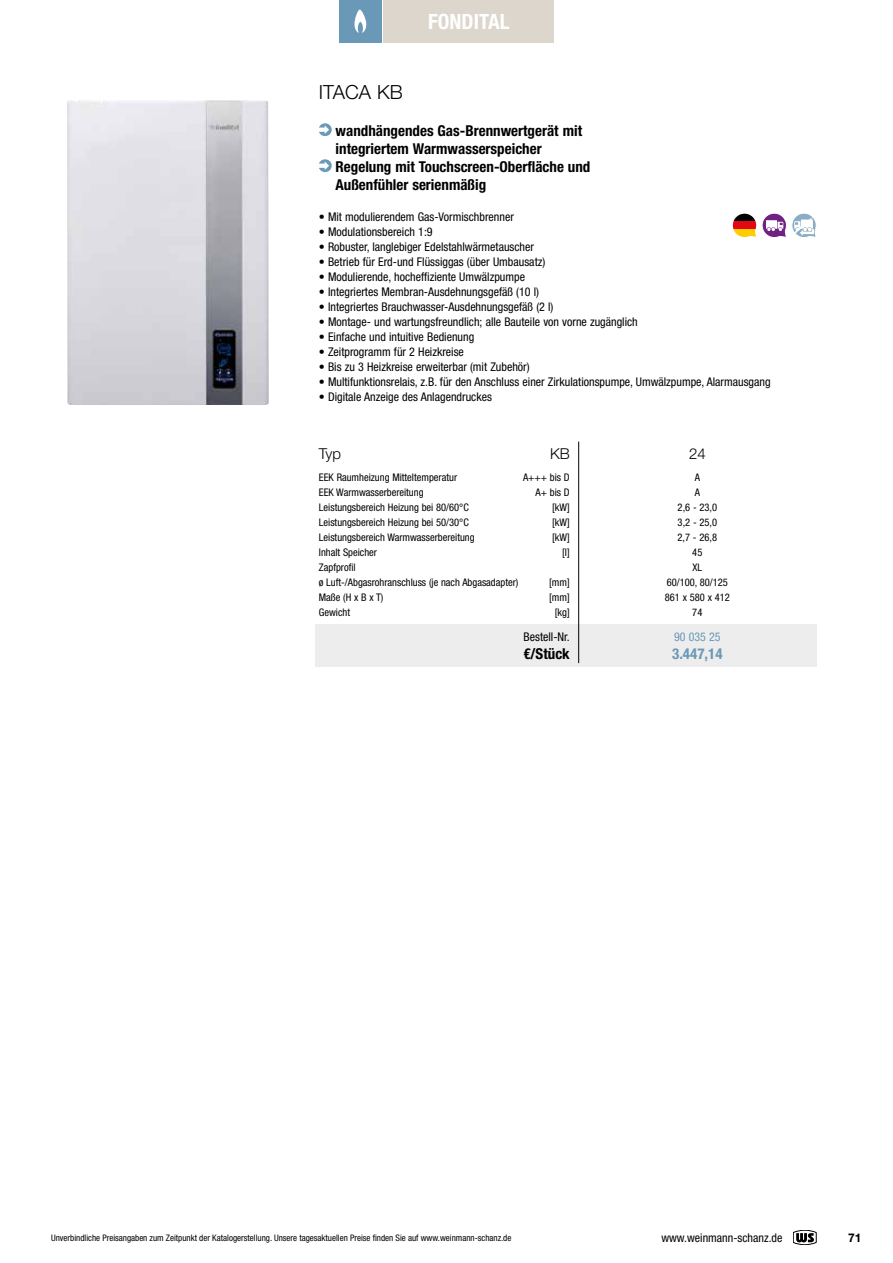
<style>
.page{position:relative;width:893px;height:1263px;background:#fff}
.page>*{position:absolute;margin:0;border:0;box-sizing:border-box;transform-origin:0 0}
.t1{font:700 condensed 21px "Helvetica Neue LT Pro";color:#fff}
.t2{font:300 19.5px "Helvetica Neue LT Pro";color:#000}
.t3{font:700 condensed 15px/18px "Helvetica Neue LT Pro";color:#000}
.t4{font:700 condensed 15px "Helvetica Neue LT Pro";color:#6a98b7}
.t5{font:300 15px "Helvetica Neue LT Pro";color:#000}
.t6{font:condensed 12px "Helvetica Neue LT Pro";color:#000}
.t7{font:condensed 12px "Helvetica Neue LT Pro";color:#6a98b7}
.t8{font:700 12px "Helvetica Neue LT Pro";color:#000}
.t9{font:condensed 10.5px "Helvetica Neue LT Pro";color:#000}
.t10{font:condensed 9px "Helvetica Neue LT Pro";color:#000}
</style>
<div class="page">
<img style="left:67px;top:100px;width:202px;height:305px">
<svg style="left:319px;top:123px;width:13px;height:13px"></svg>
<svg style="left:319px;top:159px;width:13px;height:13px"></svg>
<div style="left:315px;top:624px;width:501px;height:43px;background:#ededed"></div>
<hr style="left:578px;top:442px;width:1px;height:221px;background:#000">
<svg style="left:732px;top:213px;width:84px;height:25px"></svg>
<svg style="left:733px;top:214px;width:23px;height:7px"></svg>
<div style="left:733px;top:221px;width:23px;height:8px;background:#e30613"></div>
<div style="left:733px;top:229px;width:23px;height:8px;background:#fc0"></div>
<svg style="left:793px;top:1230px;width:23px;height:15px"></svg>
<div style="left:384px;top:0;width:170px;height:43px;background:#ddd6cc"></div>
<div style="left:339px;top:0;width:43px;height:43px;background:#6a98b7"></div>
<svg style="left:354px;top:10px;width:12px;height:23px"></svg>
<h1 class="t1" style="left:428px;top:9px;width:83px">FONDITAL</h1>
<h2 class="t2" style="left:319px;top:80px;width:85px">ITACA KB</h2>
<p class="t3" style="left:336px;top:122px;width:256px">wandhängendes Gas-Brennwertgerät mit integriertem Warmwasserspeicher Regelung mit Touchscreen-Oberfläche und Außenfühler serienmäßig</p>
<p class="t6" style="left:319px;top:210px;width:196px">• Mit modulierendem Gas-Vormischbrenner</p>
<p class="t6" style="left:319px;top:225px;width:115px">• Modulationsbereich 1:9</p>
<p class="t6" style="left:319px;top:240px;width:217px">• Robuster, langlebiger Edelstahlwärmetauscher</p>
<p class="t6" style="left:319px;top:255px;width:228px">• Betrieb für Erd-und Flüssiggas (über Umbausatz)</p>
<p class="t6" style="left:319px;top:270px;width:208px">• Modulierende, hocheffiziente Umwälzpumpe</p>
<p class="t6" style="left:319px;top:285px;width:222px">• Integriertes Membran-Ausdehnungsgefäß (10 l)</p>
<p class="t6" style="left:319px;top:300px;width:236px">• Integriertes Brauchwasser-Ausdehnungsgefäß (2 l)</p>
<p class="t6" style="left:319px;top:315px;width:320px">• Montage- und wartungsfreundlich; alle Bauteile von vorne zugänglich</p>
<p class="t6" style="left:319px;top:330px;width:157px">• Einfache und intuitive Bedienung</p>
<p class="t6" style="left:319px;top:345px;width:147px">• Zeitprogramm für 2 Heizkreise</p>
<p class="t6" style="left:319px;top:360px;width:212px">• Bis zu 3 Heizkreise erweiterbar (mit Zubehör)</p>
<p class="t6" style="left:319px;top:375px;width:453px">• Multifunktionsrelais, z.B. für den Anschluss einer Zirkulationspumpe, Umwälzpumpe, Alarmausgang</p>
<p class="t6" style="left:319px;top:390px;width:174px">• Digitale Anzeige des Anlagendruckes</p>
<p class="t5" style="left:319px;top:445px;width:24px">Typ</p>
<p class="t5" style="left:550px;top:445px;width:21px">KB</p>
<p class="t5" style="left:689px;top:445px;width:18px">24</p>
<p class="t9" style="left:319px;top:471px;width:140px">EEK Raumheizung Mitteltemperatur</p>
<p class="t9" style="left:523px;top:471px;width:48px">A+++ bis D</p>
<p class="t9" style="left:695px;top:471px;width:7px">A</p>
<p class="t9" style="left:319px;top:486px;width:106px">EEK Warmwasserbereitung</p>
<p class="t9" style="left:536px;top:486px;width:36px">A+ bis D</p>
<p class="t9" style="left:695px;top:486px;width:7px">A</p>
<p class="t9" style="left:319px;top:501px;width:151px">Leistungsbereich Heizung bei 80/60°C</p>
<p class="t9" style="left:552px;top:501px;width:19px">[kW]</p>
<p class="t9" style="left:678px;top:501px;width:41px">2,6 - 23,0</p>
<p class="t9" style="left:319px;top:516px;width:151px">Leistungsbereich Heizung bei 50/30°C</p>
<p class="t9" style="left:552px;top:516px;width:19px">[kW]</p>
<p class="t9" style="left:678px;top:516px;width:41px">3,2 - 25,0</p>
<p class="t9" style="left:319px;top:531px;width:157px">Leistungsbereich Warmwasserbereitung</p>
<p class="t9" style="left:552px;top:531px;width:19px">[kW]</p>
<p class="t9" style="left:678px;top:531px;width:41px">2,7 - 26,8</p>
<p class="t9" style="left:319px;top:546px;width:60px">Inhalt Speicher</p>
<p class="t9" style="left:562px;top:546px;width:9px">[l]</p>
<p class="t9" style="left:692px;top:546px;width:12px">45</p>
<p class="t9" style="left:319px;top:561px;width:38px">Zapfprofil</p>
<p class="t9" style="left:692px;top:561px;width:11px">XL</p>
<p class="t9" style="left:319px;top:576px;width:201px">ø Luft-/Abgasrohranschluss (je nach Abgasadapter)</p>
<p class="t9" style="left:549px;top:576px;width:22px">[mm]</p>
<p class="t9" style="left:667px;top:576px;width:63px">60/100, 80/125</p>
<p class="t9" style="left:319px;top:591px;width:66px">Maße (H x B x T)</p>
<p class="t9" style="left:549px;top:591px;width:22px">[mm]</p>
<p class="t9" style="left:665px;top:591px;width:66px">861 x 580 x 412</p>
<p class="t9" style="left:319px;top:606px;width:33px">Gewicht</p>
<p class="t9" style="left:555px;top:606px;width:16px">[kg]</p>
<p class="t9" style="left:692px;top:606px;width:12px">74</p>
<p class="t6" style="left:524px;top:629px;width:48px">Bestell-Nr.</p>
<p class="t3" style="left:523px;top:644px;width:48px">€/Stück</p>
<p class="t7" style="left:674px;top:629px;width:48px">90 035 25</p>
<p class="t4" style="left:672px;top:644px;width:52px">3.447,14</p>
<p class="t10" style="left:51px;top:1232px;width:462px">Unverbindliche Preisangaben zum Zeitpunkt der Katalogerstellung. Unsere tagesaktuellen Preise finden Sie auf www.weinmann-schanz.de</p>
<p class="t6" style="left:661px;top:1230px;width:123px">www.weinmann-schanz.de</p>
<p class="t8" style="left:848px;top:1230px;width:15px">71</p>
</div>
